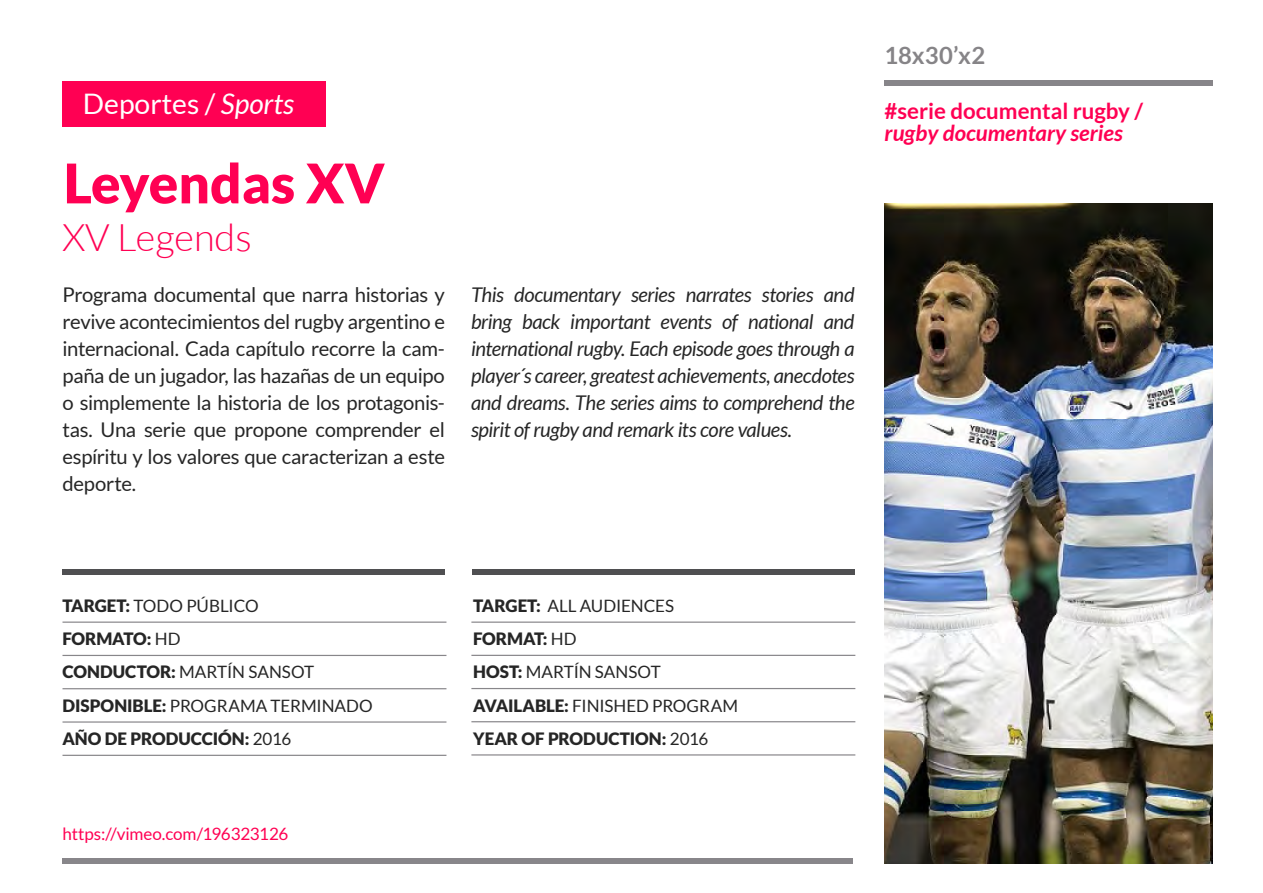
<style>
.page{position:relative;width:1263px;height:893px;background:#fff}
.page>*{position:absolute;margin:0;border:0;box-sizing:border-box;transform-origin:0 0}
.t1{font:900 54.6px "Lato";color:#ff0053}
.t2{font:300 38.1px "Lato";color:#ff0053}
.t3{font:28.35px "Lato";color:#fff}
.t4{font:700 23.85px "Lato";color:#868487}
.t5{font:700 22.2px "Lato";color:#ff0053}
.t6{font:italic 700 22.2px "Lato";color:#ff0053}
.t7{font:20.25px/27px "Lato";letter-spacing:-.015em;color:#262626;text-align:justify}
.t8{font:italic 20.25px/27px "Lato";letter-spacing:-.02em;color:#262626;text-align:justify}
.t9{font:900 17.1px/33.5px "Lato";letter-spacing:-.005em;color:#262626}
.t10{font:17.1px "Lato";letter-spacing:-.01em;color:#ff0053}
.s1{font-style:italic}
.s2{font-weight:400}
</style>
<div class="page">
<div style="left:885px;top:81px;width:328px;height:5px;background:#878589"></div>
<img style="left:885px;top:203px;width:328px;height:660px">
<div style="left:62px;top:858px;width:791px;height:5px;background:#88868a"></div>
<div style="left:62px;top:81px;width:264px;height:45px;background:#ff0053"></div>
<div style="left:62px;top:570px;width:383px;height:5px;background:#4f4f51"></div>
<div style="left:472px;top:570px;width:383px;height:5px;background:#4f4f51"></div>
<hr style="left:62px;top:621px;width:384px;height:2px;background:#88868a">
<hr style="left:62px;top:655px;width:384px;height:1px;background:#88868a">
<hr style="left:62px;top:688px;width:384px;height:1px;background:#88868a">
<hr style="left:62px;top:721px;width:384px;height:2px;background:#88868a">
<hr style="left:62px;top:755px;width:384px;height:1px;background:#88868a">
<hr style="left:471px;top:621px;width:384px;height:2px;background:#88868a">
<hr style="left:471px;top:655px;width:384px;height:1px;background:#88868a">
<hr style="left:471px;top:688px;width:384px;height:1px;background:#88868a">
<hr style="left:471px;top:721px;width:384px;height:1px;background:#88868a">
<hr style="left:471px;top:754px;width:384px;height:1px;background:#88868a">
<h3 class="t3" style="left:83px;top:88px;width:213px">Deportes / <span class="s1">Sports</span></h3>
<h1 class="t1" style="left:64px;top:151px;width:323px">Leyendas XV</h1>
<h2 class="t2" style="left:62px;top:217px;width:191px">XV Legends</h2>
<p class="t7" style="left:62px;top:281px;width:384px">Programa documental que narra historias y revive acontecimientos del rugby argentino e internacional. Cada capítulo recorre la cam&shy;paña de un jugador, las hazañas de un equipo o simplemente la historia de los protagonis&shy;tas. Una serie que propone comprender el espíritu y los valores que caracterizan a este deporte.</p>
<p class="t8" style="left:471px;top:282px;width:385px">This documentary series narrates stories and bring back important events of national and international rugby. Each episode goes through a player´s career, greatest achievements, anecdotes and dreams. The series aims to comprehend the spirit of rugby and remark its core values.</p>
<p class="t4" style="left:885px;top:42px;width:102px">18x30’x2</p>
<p class="t5" style="left:885px;top:98px;width:260px">#serie documental rugby /</p>
<p class="t6" style="left:885px;top:120px;width:240px">rugby documentary series</p>
<p class="t9" style="left:62px;top:588px;width:312px">TARGET: <span class="s2">TODO PÚBLICO<br></span>FORMATO: <span class="s2">HD<br></span>CONDUCTOR: <span class="s2">MARTÍN SANSOT<br></span>DISPONIBLE: <span class="s2">PROGRAMA TERMINADO<br></span>AÑO DE PRODUCCIÓN: <span class="s2">2016</span></p>
<p class="t9" style="left:473px;top:588px;width:266px">TARGET: <span class="s2">ALL AUDIENCES<br></span>FORMAT: <span class="s2">HD<br></span>HOST: <span class="s2">MARTÍN SANSOT<br></span>AVAILABLE: <span class="s2">FINISHED PROGRAM<br></span>YEAR OF PRODUCTION: <span class="s2">2016</span></p>
<p class="t10" style="left:62px;top:824px;width:227px">https://vimeo.com/196323126</p>
</div>
